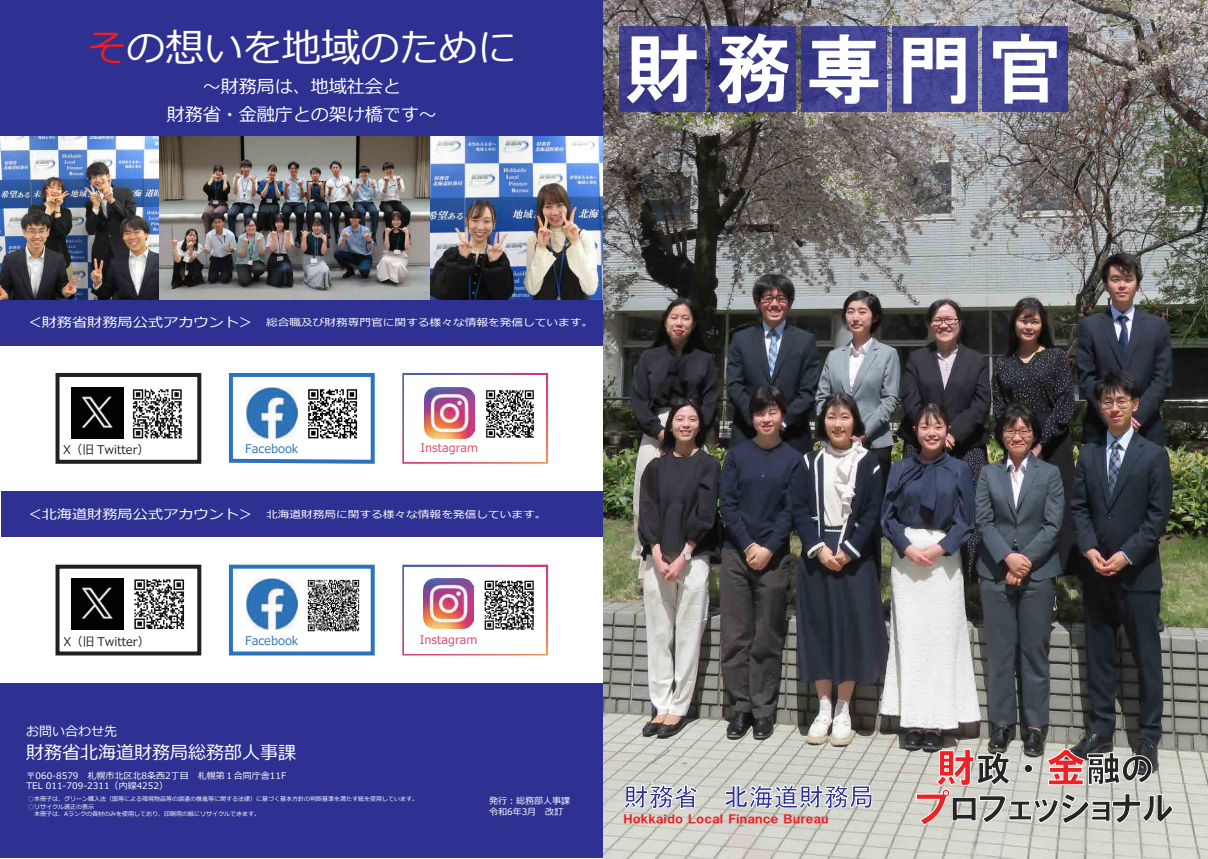
<style>
.page{position:relative;width:1208px;height:859px;background:#fff}
.page>*{position:absolute;margin:0;border:0;box-sizing:border-box;transform-origin:0 0}
.t1{font:74.6px "HG Gothic E";letter-spacing:.215em;color:#fff}
.t2{font:39px "Meiryo";color:#fff}
.t3{font:35px/40px "HGP Soei Kakugothic UB";color:#231f20;text-align:center}
.t4{font:25px "HG Gothic E";color:#2e3092}
.t5{font:18px/28px "Meiryo";color:#fff;text-align:center}
.t6{font:13px "Meiryo";color:#fff;scale:1.17 1}
.t7{font:13px "Meiryo";color:#fff}
.t8{font:12px "Meiryo";color:#231f20}
.t9{font:12px "Meiryo";color:#2b73ba}
.t10{font:11.8px "Meiryo";color:#d94763}
.t11{font:11.7px "Meiryo";color:#d94763}
.t12{font:11.2px "HGP Soei Kakugothic UB";color:#ee1d23;scale:1.33 1}
.t13{font:10px "Meiryo";color:#fff;scale:1.17 1}
.t14{font:9px/10.8px "Meiryo";color:#fff}
.t15{font:6px/7.2px "Meiryo";color:#fff}
.s1{color:#ee1d23}
.s2{font-size:40px;color:#ee1d23}
</style>
<div class="page">
<div style="left:56px;top:565px;width:145px;height:90px;background:#fff;border:4px solid #231f20"></div>
<div style="left:56px;top:373px;width:145px;height:91px;background:#fff;border:4px solid #231f20"></div>
<div style="left:402px;top:373px;width:146px;height:91px;background:#fff;border:4px solid #fff"></div>
<div style="left:402px;top:565px;width:146px;height:90px;background:#fff;border:4px solid #fff"></div>
<svg style="left:228px;top:373px;width:147px;height:91px"></svg>
<div style="left:229px;top:565px;width:146px;height:90px;background:#fff;border:4px solid #2b73ba"></div>
<img style="left:72px;top:388px;width:51px;height:50px">
<img style="left:424px;top:388px;width:50px;height:50px">
<img style="left:424px;top:578px;width:49px;height:51px">
<img style="left:307px;top:579px;width:53px;height:53px">
<img style="left:132px;top:389px;width:50px;height:50px">
<img style="left:306px;top:388px;width:54px;height:53px">
<img style="left:484px;top:580px;width:50px;height:50px">
<img style="left:486px;top:390px;width:48px;height:48px">
<img style="left:246px;top:387px;width:51px;height:52px">
<img style="left:72px;top:579px;width:51px;height:51px">
<img style="left:246px;top:579px;width:51px;height:51px">
<img style="left:134px;top:579px;width:50px;height:50px">
<img style="left:0;top:136px;width:160px;height:164px">
<img style="left:429px;top:136px;width:175px;height:164px">
<img style="left:160px;top:136px;width:269px;height:164px">
<div style="left:0;top:300px;width:605px;height:45px;background:#2e3092"></div>
<div style="left:0;top:683px;width:605px;height:175px;background:#2e3092"></div>
<div style="left:0;top:0;width:605px;height:136px;background:#2e3092"></div>
<div style="left:1px;top:491px;width:604px;height:46px;background:#2e3092"></div>
<img style="left:604px;top:0;width:604px;height:859px">
<div style="left:892px;top:26px;width:85px;height:85px;background:#474795"></div>
<svg style="left:711px;top:26px;width:85px;height:85px;background:#373885"></svg>
<svg style="left:801px;top:26px;width:85px;height:85px;background:#40418f"></svg>
<svg style="left:983px;top:26px;width:85px;height:85px;background:#424392"></svg>
<svg style="left:620px;top:26px;width:85px;height:85px;background:#3a3a88"></svg>
<svg style="left:623px;top:784px;width:75px;height:25px"></svg>
<svg style="left:723px;top:784px;width:149px;height:26px"></svg>
<svg style="left:915px;top:748px;width:259px;height:78px;background:#c8c9c2"></svg>
<h2 class="t2" style="left:87px;top:21px;width:430px"><span class="s1">そ</span>の想いを地域のために</h2>
<h3 class="t5" style="left:167px;top:74px;width:271px">～財務局は、地域社会と<br>財務省・金融庁との架け橋です～</h3>
<h1 class="t1" style="left:625px;top:31px;width:439px">財務専門官</h1>
<h3 class="t6" style="left:27px;top:313px;width:196px">＜財務省財務局公式アカウント＞</h3>
<h3 class="t13" style="left:266px;top:316px;width:281px">総合職及び財務専門官に関する様々な情報を発信しています。</h3>
<h3 class="t8" style="left:63px;top:441px;width:87px">X（旧 Twitter）</h3>
<h3 class="t9" style="left:245px;top:441px;width:55px">Facebook</h3>
<h3 class="t11" style="left:420px;top:440px;width:59px">Instagram</h3>
<h3 class="t6" style="left:27px;top:505px;width:196px">＜北海道財務局公式アカウント＞</h3>
<h3 class="t13" style="left:266px;top:507px;width:241px">北海道財務局に関する様々な情報を発信しています。</h3>
<h3 class="t8" style="left:63px;top:634px;width:87px">X（旧 Twitter）</h3>
<h3 class="t7" style="left:26px;top:722px;width:93px">お問い合わせ先</h3>
<h3 class="t9" style="left:245px;top:632px;width:55px">Facebook</h3>
<h3 class="t10" style="left:420px;top:631px;width:59px">Instagram</h3>
<h3 class="t5" style="left:26px;top:740px;width:271px">財務省北海道財務局総務部人事課</h3>
<p class="t15" style="left:28px;top:796px;width:391px">○本冊子は、グリーン購入法（国等による環境物品等の調達の推進等に関する法律）に基づく基本方針の判断基準を満たす紙を使用しています。</p>
<p class="t15" style="left:28px;top:803px;width:234px">○リサイクル適正の表示<br>　本冊子は、Aランクの資材のみを使用しており、印刷用の紙にリサイクルできます。</p>
<h3 class="t14" style="left:489px;top:795px;width:82px">発行︓総務部人事課令和6年3月　改訂</h3>
<h3 class="t14" style="left:26px;top:771px;width:261px;line-height:10px">〒060-8579　札幌市北区北8条西2丁目　札幌第１合同庁舎11F<br>TEL 011-709-2311（内線4252）</h3>
<h3 class="t4" style="left:623px;top:784px;width:251px">財務省　北海道財務局</h3>
<h3 class="t12" style="left:623px;top:814px;width:156px">Hokkaido Local Finance Bureau</h3>
<h3 class="t3" style="left:915px;top:748px;width:260px"><span class="s2">財</span>政・<span class="s2">金</span>融の<span class="s2">プ</span>ロフェッショナル</h3>
</div>
